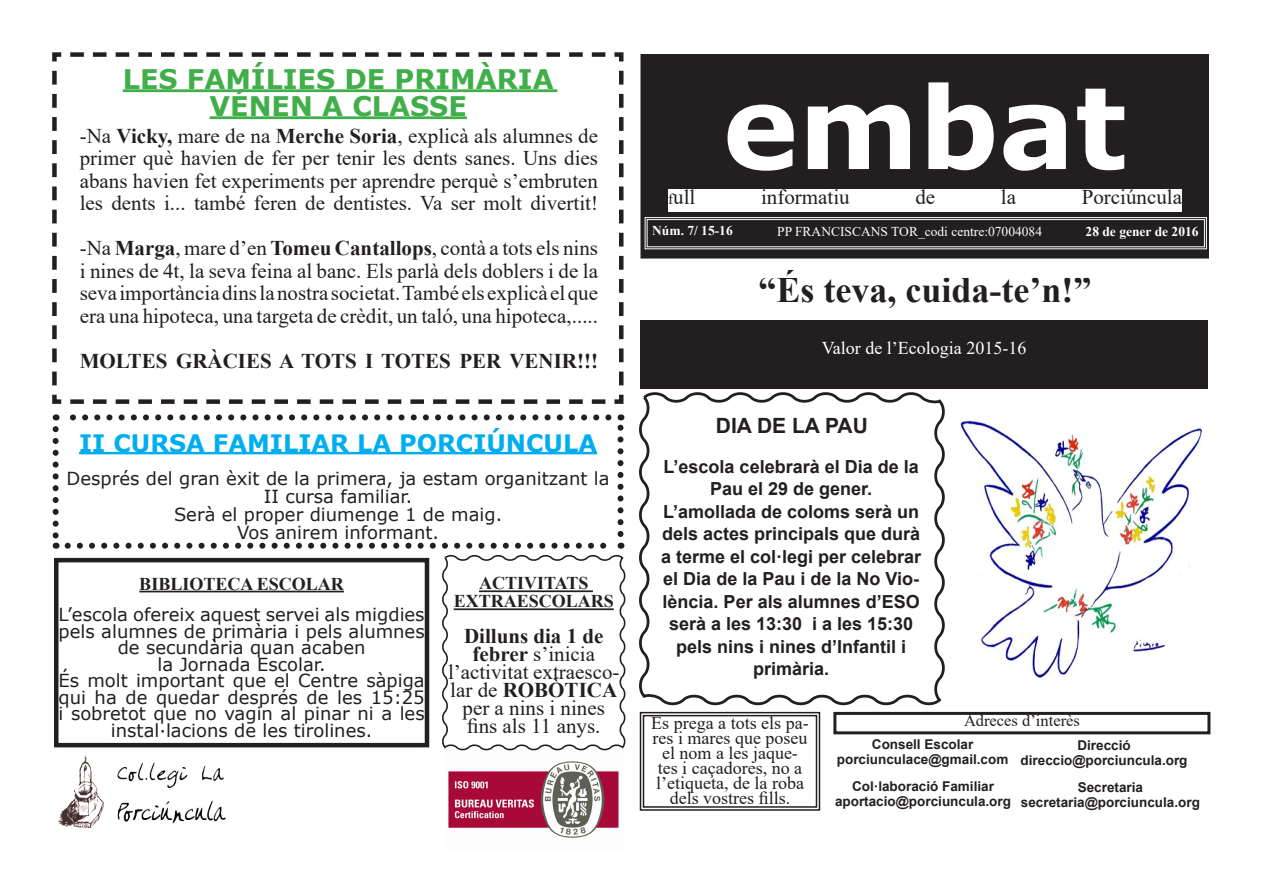
<style>
.page{position:relative;width:1263px;height:893px;background:#fff}
.page>*{position:absolute;margin:0;border:0;box-sizing:border-box;transform-origin:0 0}
.t1{font:700 114px "Verdana";color:#fff}
.titular_ressaltat3{font:700 36px "Times New Roman";color:#231f20}
.t2{font:700 27px/27px "Verdana";color:#40ae49;text-align:center}
.t3{font:700 24px "Verdana";color:#00aeef}
.Estilo_de_párrafo_1{font:21px/22.5px "Times New Roman";color:#231f20;text-align:justify}
.t4{font:700 21px "Times New Roman";color:#231f20}
.t5{font:700 21px "Arial";color:#231f20}
.t6{font:18px/16.5px "Verdana";color:#231f20;text-align:center}
.t7{font:700 18px/22.5px "Arial";color:#231f20;text-align:center}
.t8{font:18px/15px "Times New Roman";color:#231f20;text-align:center}
.t9{font:700 18px "Times New Roman";color:#231f20}
.peu_de_foto{font:18px "Times New Roman";color:#fff}
.t10{font:16.5px "Times New Roman";color:#231f20}
.t11{font:700 13.5px "Arial";color:#231f20}
.t12{font:13.5px "Times New Roman";color:#fcfcfc}
.t13{font:700 13.5px "Times New Roman";color:#fff}
.s1{font-weight:700}
.s2{font-size:15px}
</style>
<div class="page">
<div style="left:641px;top:55px;width:567px;height:203px;background:#231f20"></div>
<div style="left:640px;top:54px;width:569px;height:205px;border:2px solid #231f20"></div>
<img style="left:58px;top:755px;width:168px;height:73px">
<img style="left:448px;top:761px;width:171px;height:77px">
<svg style="left:644px;top:217px;width:563px;height:33px"></svg>
<div style="left:647px;top:219px;width:558px;height:28px;border:1px solid #fff"></div>
<div style="left:640px;top:320px;width:568px;height:69px;background:#231f20"></div>
<div style="left:833px;top:712px;width:377px;height:22px;border:3px solid #231f20"></div>
<svg style="left:639px;top:711px;width:182px;height:100px"></svg>
<div style="left:643px;top:715px;width:174px;height:93px;border:1px solid #231f20"></div>
<svg style="left:52px;top:52px;width:572px;height:352px"></svg>
<svg style="left:639px;top:392px;width:306px;height:314px"></svg>
<img style="left:960px;top:420px;width:242px;height:263px">
<hr style="left:79px;top:452px;width:518px;height:2px;background:#00aeef">
<svg style="left:53px;top:429px;width:6px;height:120px"></svg>
<svg style="left:617px;top:414px;width:6px;height:120px"></svg>
<svg style="left:56px;top:414px;width:552px;height:6px"></svg>
<svg style="left:68px;top:543px;width:558px;height:208px"></svg>
<div style="left:668px;top:190px;width:514px;height:22px;background:#fff"></div>
<p class="t2" style="left:123px;top:65px;width:432px">LES FAMÍLIES DE PRIMÀRIA<br>VÉNEN A CLASSE</p>
<p class="Estilo_de_párrafo_1" style="left:80px;top:124px;width:520px">-Na <span class="s1">Vicky,</span> mare de na <span class="s1">Merche Soria</span>, explicà als alumnes de primer què havien de fer per tenir les dents sanes. Uns dies abans havien fet experiments per aprendre perquè s’embruten les dents i... també feren de dentistes. Va ser molt divertit!</p>
<p class="Estilo_de_párrafo_1" style="left:80px;top:237px;width:520px">-Na <span class="s1">Marga</span>, mare d’en <span class="s1">Tomeu Cantallops</span>, contà a tots els nins i nines de 4t, la seva feina al banc. Els parlà dels doblers i de la seva importància dins la nostra societat. També els explicà el que era una hipoteca, una targeta de crèdit, un taló, una hipoteca,.....</p>
<p class="t4" style="left:80px;top:346px;width:520px">MOLTES GRÀCIES A TOTS I TOTES PER VENIR!!!</p>
<p class="t3" style="left:79px;top:426px;width:519px">II CURSA FAMILIAR LA PORCIÚNCULA</p>
<p class="t6" style="left:67px;top:469px;width:544px;line-height:18px">Després del gran èxit de la primera, ja estam organitzant la<br>II cursa familiar.</p>
<p class="t6" style="left:174px;top:505px;width:330px">Serà el proper diumenge 1 de maig.</p>
<p class="t6" style="left:237px;top:523px;width:204px">Vos anirem informant.</p>
<p class="t9" style="left:139px;top:571px;width:206px">BIBLIOTECA ESCOLAR</p>
<p class="t6" style="left:58px;top:606px;width:368px">L’escola ofereix aquest servei als migdies pels alumnes de primària i pels alumnes de secundària quan acaben</p>
<p class="t6" style="left:158px;top:656px;width:169px">la Jornada Escolar.</p>
<p class="t6" style="left:58px;top:672px;width:368px">És molt important que el Centre sàpiga qui ha de quedar després de les 15:25 i sobretot que no vagin al pinar ni a les instal·lacions de les tirolines.</p>
<p class="t9" style="left:479px;top:570px;width:111px">ACTIVITATS</p>
<p class="t9" style="left:454px;top:588px;width:162px">EXTRAESCOLARS</p>
<p class="Estilo_de_párrafo_1" style="left:448px;top:627px;width:173px;line-height:18px;text-align:center"><span class="s1">Dilluns dia 1 de febrer</span> s’inicia l’activitat extraesco&shy;lar de <span class="s1">ROBÒTICA </span>per a nins i nines fins als 11 anys.</p>
<p class="t1" style="left:723px;top:47px;width:406px">embat</p>
<p class="Estilo_de_párrafo_1" style="left:668px;top:185px;width:29px"><span class="s2">f</span>ull</p>
<p class="Estilo_de_párrafo_1" style="left:761px;top:185px;width:90px">informatiu</p>
<p class="Estilo_de_párrafo_1" style="left:915px;top:185px;width:21px">de</p>
<p class="Estilo_de_párrafo_1" style="left:1001px;top:185px;width:17px">la</p>
<p class="Estilo_de_párrafo_1" style="left:1082px;top:185px;width:102px">Porciúncula</p>
<p class="t13" style="left:652px;top:221px;width:82px">Núm. 7/ 15-16</p>
<p class="t12" style="left:777px;top:222px;width:266px">PP FRANCISCANS TOR_codi centre:07004084</p>
<p class="t13" style="left:1085px;top:222px;width:114px">28 de gener de 2016</p>
<p class="titular_ressaltat3" style="left:758px;top:264px;width:334px">“És teva, cuida-te’n!”</p>
<p class="peu_de_foto" style="left:822px;top:336px;width:206px">Valor de l’Ecologia 2015-16</p>
<p class="t5" style="left:716px;top:411px;width:154px">DIA DE LA PAU</p>
<p class="t7" style="left:664px;top:456px;width:257px">L’escola celebrarà el Dia de la<br>Pau el 29 de gener.</p>
<p class="t7" style="left:661px;top:501px;width:262px">L’amollada de coloms serà un dels actes principals que durà a terme el col·legi per celebrar el Dia de la Pau i de la No Vio&shy;lència. Per als alumnes d’ESO serà a les 13:30 i a les 15:30 pels nins i nines d’Infantil i primària.</p>
<p class="t8" style="left:651px;top:715px;width:159px">Es prega a tots els pa-</p>
<p class="t10" style="left:964px;top:709px;width:117px">Adreces d’interès</p>
<p class="t8" style="left:652px;top:730px;width:156px">res i mares que poseu el nom a les jaque&shy;tes i caçadores, no a l’etiqueta, de la roba dels vostres fills.</p>
<p class="t11" style="left:872px;top:735px;width:103px">Consell Escolar</p>
<p class="t11" style="left:837px;top:750px;width:173px">porciunculace@gmail.com</p>
<p class="t11" style="left:852px;top:777px;width:143px">Col·laboració Familiar</p>
<p class="t11" style="left:835px;top:792px;width:177px">aportacio@porciuncula.org</p>
<p class="t11" style="left:1077px;top:735px;width:55px">Direcció</p>
<p class="t11" style="left:1020px;top:750px;width:168px">direccio@porciuncula.org</p>
<p class="t11" style="left:1078px;top:778px;width:67px">Secretaria</p>
<p class="t11" style="left:1021px;top:793px;width:180px">secretaria@porciuncula.org</p>
</div>
